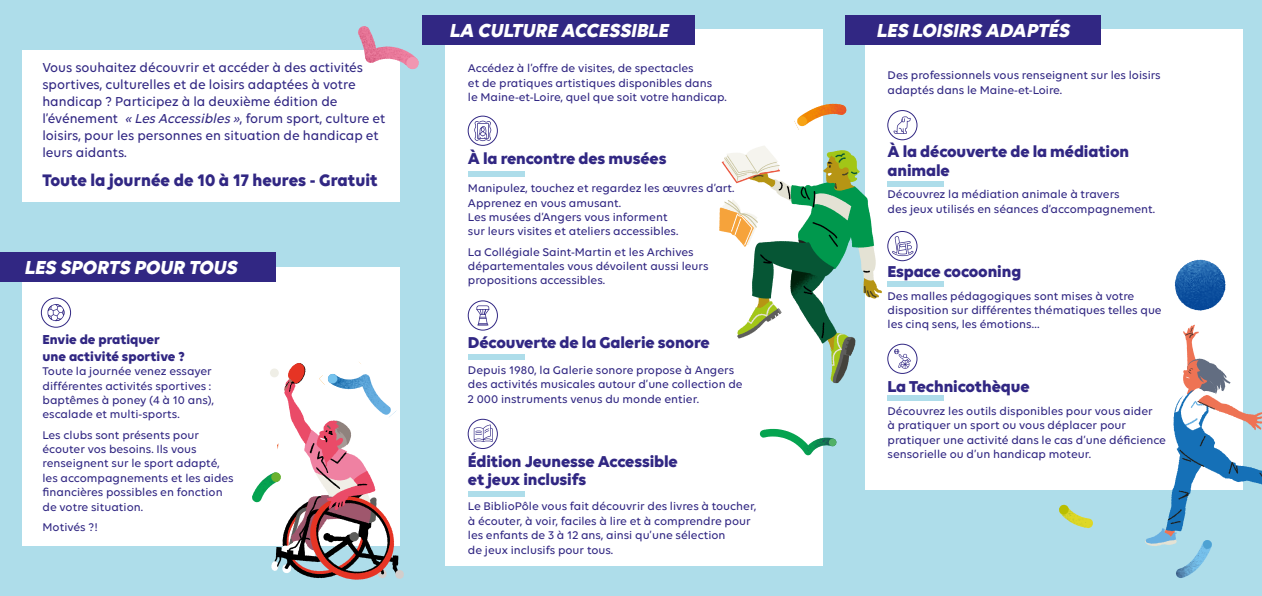
<style>
.page{position:relative;width:1262px;height:596px;background:#fff}
.page>*{position:absolute;margin:0;border:0;box-sizing:border-box;transform-origin:0 0}
.t1{font:italic 700 20.3px "Volte";color:#fff}
.t2{font:700 18px "Volte";color:#312783}
.t3{font:700 17px/18px "Volte";letter-spacing:-.01em;color:#312783}
.t4{font:500 14px/17px "Volte";color:#312783}
.t5{font:700 14px/16.8px "Volte";color:#312783}
.t6{font:500 12px/14.4px "Volte";color:#312783}
.s1{font-style:italic}
</style>
<div class="page">
<div style="left:0;top:0;width:1261px;height:595px;background:#aeddea"></div>
<div style="left:23px;top:267px;width:377px;height:278px;background:#fff"></div>
<div style="left:23px;top:50px;width:377px;height:151px;background:#fff"></div>
<div style="left:445px;top:30px;width:377px;height:536px;background:#fff"></div>
<div style="left:865px;top:30px;width:377px;height:459px;background:#fff"></div>
<div style="left:41px;top:297px;width:30px;height:30px;border:1px solid #312783;border-radius:50%"></div>
<svg style="left:48px;top:304px;width:16px;height:17px"></svg>
<svg style="left:719px;top:104px;width:163px;height:279px;background:#bdd5c3"></svg>
<div style="left:0;top:252px;width:275px;height:30px;background:#312783"></div>
<svg style="left:252px;top:362px;width:152px;height:217px"></svg>
<div style="left:270px;top:368px;width:9px;height:9px;background:#efeee6;border-radius:50%"></div>
<img style="left:1174px;top:259px;width:51px;height:51px">
<svg style="left:1059px;top:504px;width:34px;height:24px"></svg>
<svg style="left:1144px;top:324px;width:117px;height:253px"></svg>
<div style="left:468px;top:419px;width:29px;height:29px;border:1px solid #312783;border-radius:50%"></div>
<svg style="left:474px;top:424px;width:18px;height:17px"></svg>
<div style="left:468px;top:171px;width:56px;height:5px;background:#aeddea"></div>
<div style="left:887px;top:181px;width:56px;height:5px;background:#aeddea"></div>
<div style="left:887px;top:281px;width:56px;height:6px;background:#aeddea"></div>
<div style="left:887px;top:395px;width:56px;height:6px;background:#aeddea"></div>
<div style="left:468px;top:354px;width:56px;height:6px;background:#aeddea"></div>
<div style="left:468px;top:490px;width:56px;height:6px;background:#aeddea"></div>
<div style="left:845px;top:15px;width:255px;height:30px;background:#312783"></div>
<div style="left:422px;top:15px;width:272px;height:30px;background:#312783"></div>
<div style="left:887px;top:110px;width:30px;height:30px;border:1px solid #312783;border-radius:50%"></div>
<div style="left:887px;top:231px;width:30px;height:30px;border:1px solid #312783;border-radius:50%"></div>
<svg style="left:892px;top:236px;width:21px;height:20px"></svg>
<div style="left:887px;top:344px;width:30px;height:29px;border:1px solid #312783;border-radius:50%"></div>
<svg style="left:801px;top:408px;width:100px;height:10px"></svg>
<svg style="left:760px;top:428px;width:76px;height:27px;background:#a9dbc6"></svg>
<div style="left:468px;top:116px;width:29px;height:29px;border:1px solid #312783;border-radius:50%"></div>
<svg style="left:474px;top:121px;width:17px;height:20px"></svg>
<div style="left:468px;top:300px;width:29px;height:30px;border:1px solid #312783;border-radius:50%"></div>
<svg style="left:476px;top:305px;width:13px;height:20px"></svg>
<svg style="left:893px;top:116px;width:17px;height:18px"></svg>
<svg style="left:894px;top:348px;width:16px;height:20px"></svg>
<svg style="left:358px;top:26px;width:61px;height:43px"></svg>
<p class="t4" style="left:42px;top:58px;width:344px">Vous souhaitez découvrir et accéder à des activités sportives, culturelles et de loisirs adaptées à votre handicap ? Participez à la deuxième édition de l’événement <span class="s1">« Les Accessibles »</span>, forum sport, culture et loisirs, pour les personnes en situation de handicap et leurs aidants.</p>
<h2 class="t2" style="left:42px;top:169px;width:337px">Toute la journée de 10 à 17 heures - Gratuit</h2>
<h1 class="t1" style="left:24px;top:255px;width:218px">LES SPORTS POUR TOUS</h1>
<p class="t5" style="left:43px;top:330px;width:144px">Envie de pratiquer une activité sportive ?</p>
<p class="t6" style="left:43px;top:363px;width:173px">Toute la journée venez essayer différentes activités sportives : baptêmes à poney (4 à 10 ans), escalade et multi-sports.</p>
<p class="t6" style="left:43px;top:427px;width:193px">Les clubs sont présents pour écouter vos besoins. Ils vous renseignent sur le sport adapté, les accompagnements et les aides financières possibles en fonction de votre situation.</p>
<p class="t6" style="left:43px;top:519px;width:57px">Motivés ?!</p>
<h1 class="t1" style="left:449px;top:18px;width:224px">LA CULTURE ACCESSIBLE</h1>
<h1 class="t1" style="left:876px;top:18px;width:198px">LES LOISIRS ADAPTÉS</h1>
<p class="t6" style="left:468px;top:61px;width:260px">Accédez à l’offre de visites, de spectacles<br>et de pratiques artistiques disponibles dans<br>le Maine-et-Loire, quel que soit votre handicap.</p>
<p class="t6" style="left:887px;top:68px;width:275px">Des professionnels vous renseignent sur les loisirs adaptés dans le Maine-et-Loire.</p>
<h3 class="t3" style="left:468px;top:148px;width:200px">À la rencontre des musées</h3>
<p class="t6" style="left:468px;top:181px;width:268px">Manipulez, touchez et regardez les œuvres d’art.<br>Apprenez en vous amusant.<br>Les musées d’Angers vous informent<br>sur leurs visites et ateliers accessibles.</p>
<p class="t6" style="left:468px;top:244px;width:242px">La Collégiale Saint-Martin et les Archives départementales vous dévoilent aussi leurs propositions accessibles.</p>
<h3 class="t3" style="left:468px;top:333px;width:243px">Découverte de la Galerie sonore</h3>
<p class="t6" style="left:468px;top:362px;width:276px">Depuis 1980, la Galerie sonore propose à Angers des activités musicales autour d’une collection de<br>2 000 instruments venus du monde entier.</p>
<h3 class="t3" style="left:468px;top:451px;width:211px">Édition Jeunesse Accessible et jeux inclusifs</h3>
<p class="t6" style="left:468px;top:498px;width:290px">Le BiblioPôle vous fait découvrir des livres à toucher, à écouter, à voir, faciles à lire et à comprendre pour les enfants de 3 à 12 ans, ainsi qu’une sélection<br>de jeux inclusifs pour tous.</p>
<h3 class="t3" style="left:887px;top:142px;width:243px">À la découverte de la médiation animale</h3>
<p class="t6" style="left:887px;top:187px;width:269px">Découvrez la médiation animale à travers<br>des jeux utilisés en séances d’accompagnement.</p>
<h3 class="t3" style="left:887px;top:261px;width:135px">Espace cocooning</h3>
<p class="t6" style="left:887px;top:288px;width:276px">Des malles pédagogiques sont mises à votre disposition sur différentes thématiques telles que les cinq sens, les émotions…</p>
<h3 class="t3" style="left:887px;top:377px;width:144px">La Technicothèque</h3>
<p class="t6" style="left:887px;top:403px;width:280px">Découvrez les outils disponibles pour vous aider<br>à pratiquer un sport ou vous déplacer pour pratiquer une activité dans le cas d’une déficience sensorielle ou d’un handicap moteur.</p>
</div>
